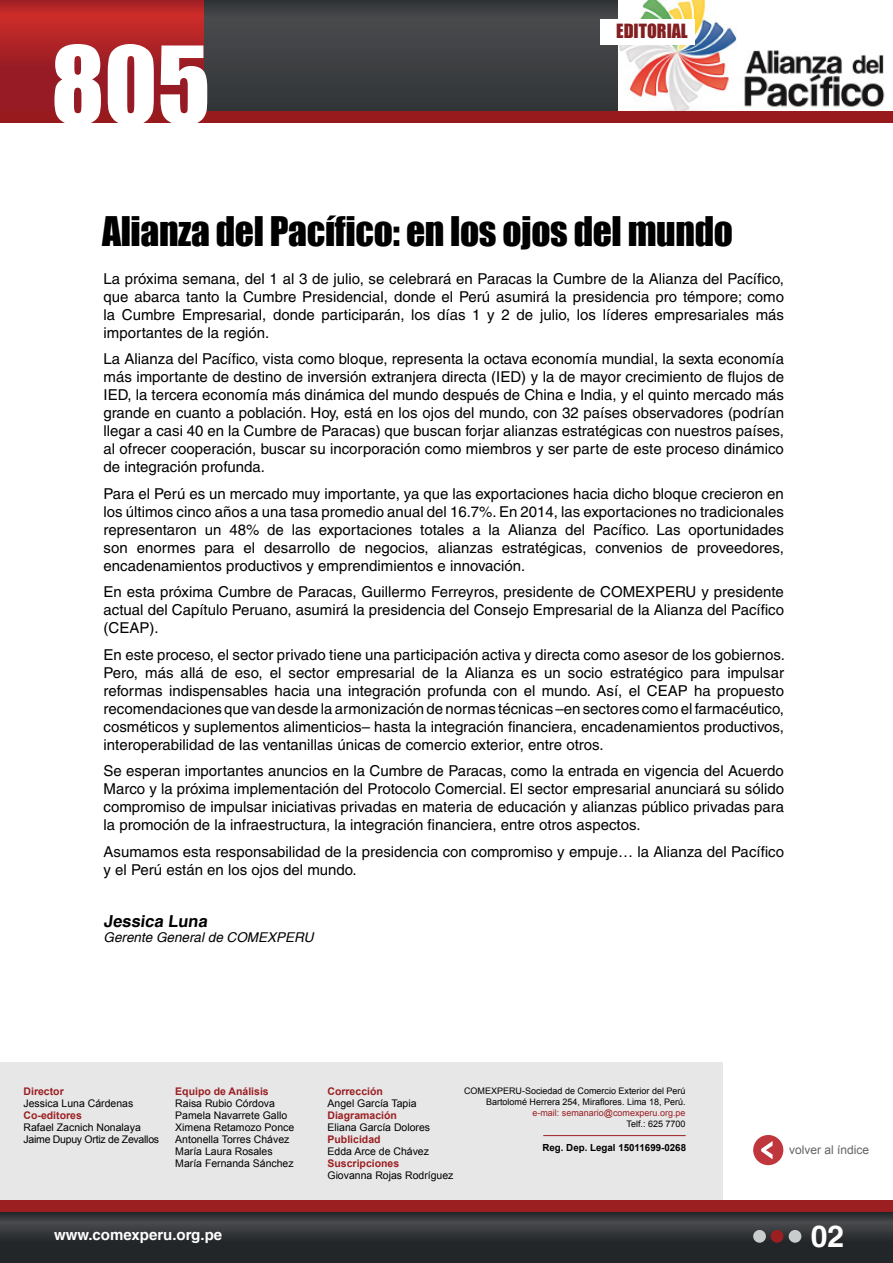
<style>
.page{position:relative;width:893px;height:1263px;background:#fff}
.page>*{position:absolute;margin:0;border:0;box-sizing:border-box;transform-origin:0 0}
.t1{font:99px "Impact";color:#fff}
.t2{font:37.5px "Impact";letter-spacing:-.01em;color:#000}
.t3{font:700 30px "Helvetica";color:#fff}
.t4{font:18px "Impact";color:#831f21}
.t5{font:700 16.5px "Helvetica";color:#000}
.t6{font:15px/18px "Helvetica";color:#000;text-align:justify}
.t7{font:700 15px "Helvetica";color:#fff}
.t8{font:italic 13.5px "Helvetica";color:#000}
.t9{font:12px "Arial";color:#636465}
.t10{font:10.5px/12px "Arial";color:#000}
.t11{font:700 10.5px "Arial";color:#9b1f21}
.t12{font:10.5px/12px "Arial";letter-spacing:-.025em;color:#000}
.t13{font:700 9.75px "Arial";color:#000}
.t14{font:9px/10.8px "Arial";color:#000;text-align:right}
.t15{font:9px "Arial";color:#9b1f21}
</style>
<div class="page">
<div style="left:200px;top:0;width:693px;height:123px;background:#3d3f41"></div>
<img style="left:618px;top:0;width:275px;height:111px">
<svg style="left:0;top:1212px;width:893px;height:51px;background:#2d3033"></svg>
<div style="left:0;top:1200px;width:893px;height:12px;background:#9b1f21"></div>
<div style="left:753px;top:1230px;width:13px;height:13px;background:#c9cccc;border-radius:50%"></div>
<div style="left:771px;top:1230px;width:12px;height:13px;background:#9b1f21;border-radius:50%"></div>
<div style="left:789px;top:1230px;width:12px;height:13px;background:#c9cccc;border-radius:50%"></div>
<div style="left:0;top:1062px;width:723px;height:138px;background:#e7e7e8"></div>
<hr style="left:543px;top:1135px;width:143px;height:1px;background:#9b1f21">
<div style="left:753px;top:1135px;width:30px;height:30px;background:#bf363d;border-radius:50%"></div>
<svg style="left:761px;top:1141px;width:11px;height:18px"></svg>
<svg style="left:0;top:0;width:203px;height:111px;background:#a72026"></svg>
<div style="left:0;top:111px;width:893px;height:12px;background:#991a1c"></div>
<div style="left:600px;top:19px;width:95px;height:25px;background:#fff"></div>
<h1 class="t1" style="left:51px;top:8px;width:161px">805</h1>
<p class="t4" style="left:616px;top:17px;width:73px">editorial</p>
<h2 class="t2" style="left:102px;top:202px;width:632px">Alianza del Pacífico: en los ojos del mundo</h2>
<p class="t6" style="left:104px;top:269px;width:682px">La próxima semana, del 1 al 3 de julio, se celebrará en Paracas la Cumbre de la Alianza del Pacífico, que abarca tanto la Cumbre Presidencial, donde el Perú asumirá la presidencia pro témpore; como la Cumbre Empresarial, donde participarán, los días 1 y 2 de julio, los líderes empresariales más importantes de la región.</p>
<p class="t6" style="left:104px;top:350px;width:682px">La Alianza del Pacífico, vista como bloque, representa la octava economía mundial, la sexta economía más importante de destino de inversión extranjera directa (IED) y la de mayor crecimiento de flujos de IED, la tercera economía más dinámica del mundo después de China e India, y el quinto mercado más grande en cuanto a población. Hoy, está en los ojos del mundo, con 32 países observadores (podrían llegar a casi 40 en la Cumbre de Paracas) que buscan forjar alianzas estratégicas con nuestros países, al ofrecer cooperación, buscar su incorporación como miembros y ser parte de este proceso dinámico de integración profunda.</p>
<p class="t6" style="left:104px;top:484px;width:682px">Para el Perú es un mercado muy importante, ya que las exportaciones hacia dicho bloque crecieron en los últimos cinco años a una tasa promedio anual del 16.7%. En 2014, las exportaciones no tradicionales representaron un 48% de las exportaciones totales a la Alianza del Pacífico. Las oportunidades son enormes para el desarrollo de negocios, alianzas estratégicas, convenios de proveedores, encadenamientos productivos y emprendimientos e innovación.</p>
<p class="t6" style="left:104px;top:583px;width:682px">En esta próxima Cumbre de Paracas, Guillermo Ferreyros, presidente de COMEXPERU y presidente actual del Capítulo Peruano, asumirá la presidencia del Consejo Empresarial de la Alianza del Pacífico (CEAP).</p>
<p class="t6" style="left:104px;top:645px;width:683px">En este proceso, el sector privado tiene una participación activa y directa como asesor de los gobiernos.<br>Pero, más allá de eso, el sector empresarial de la Alianza es un socio estratégico para impulsar reformas indispensables hacia una integración profunda con el mundo. Así, el CEAP ha propuesto recomendaciones que van desde la armonización de normas técnicas –en sectores como el farmacéutico, cosméticos y suplementos alimenticios– hasta la integración financiera, encadenamientos productivos, interoperabilidad de las ventanillas únicas de comercio exterior, entre otros.</p>
<p class="t6" style="left:104px;top:762px;width:682px">Se esperan importantes anuncios en la Cumbre de Paracas, como la entrada en vigencia del Acuerdo Marco y la próxima implementación del Protocolo Comercial. El sector empresarial anunciará su sólido compromiso de impulsar iniciativas privadas en materia de educación y alianzas público privadas para la promoción de la infraestructura, la integración financiera, entre otros aspectos.</p>
<p class="t6" style="left:104px;top:842px;width:682px">Asumamos esta responsabilidad de la presidencia con compromiso y empuje… la Alianza del Pacífico y el Perú están en los ojos del mundo.</p>
<p class="t5" style="left:104px;top:911px;width:108px">Jessica Luna</p>
<p class="t8" style="left:104px;top:930px;width:212px">Gerente General de COMEXPERU</p>
<p class="t11" style="left:24px;top:1084px;width:42px">Director</p>
<p class="t10" style="left:24px;top:1097px;width:111px">Jessica Luna Cárdenas</p>
<p class="t11" style="left:24px;top:1108px;width:60px">Co-editores</p>
<p class="t12" style="left:24px;top:1121px;width:137px">Rafael Zacnich Nonalaya<br>Jaime Dupuy Ortiz de Zevallos</p>
<p class="t11" style="left:175px;top:1084px;width:95px">Equipo de Análisis</p>
<p class="t10" style="left:175px;top:1097px;width:121px">Raisa Rubio Córdova<br>Pamela Navarrete Gallo<br>Ximena Retamozo Ponce<br>Antonella Torres Chávez<br>María Laura Rosales<br>María Fernanda Sánchez</p>
<p class="t7" style="left:54px;top:1226px;width:170px">www.comexperu.org.pe</p>
<p class="t11" style="left:327px;top:1084px;width:57px">Corrección</p>
<p class="t10" style="left:327px;top:1097px;width:91px">Angel García Tapia</p>
<p class="t11" style="left:327px;top:1108px;width:71px">Diagramación</p>
<p class="t10" style="left:327px;top:1121px;width:104px">Eliana García Dolores</p>
<p class="t11" style="left:327px;top:1132px;width:55px">Publicidad</p>
<p class="t10" style="left:327px;top:1145px;width:103px">Edda Arce de Chávez</p>
<p class="t11" style="left:327px;top:1156px;width:73px">Suscripciones</p>
<p class="t10" style="left:327px;top:1169px;width:128px">Giovanna Rojas Rodríguez</p>
<p class="t14" style="left:464px;top:1085px;width:223px">COMEXPERU-Sociedad de Comercio Exterior del Perú<br>Bartolomé Herrera 254, Miraflores. Lima 18, Perú.</p>
<p class="t15" style="left:532px;top:1106px;width:155px">e-mail: semanario@comexperu.org.pe</p>
<p class="t14" style="left:627px;top:1118px;width:61px">Telf.: 625 7700</p>
<p class="t13" style="left:542px;top:1140px;width:145px">Reg. Dep. Legal 15011699-0268</p>
<p class="t9" style="left:789px;top:1142px;width:82px">volver al índice</p>
<h3 class="t3" style="left:811px;top:1218px;width:35px">02</h3>
</div>
